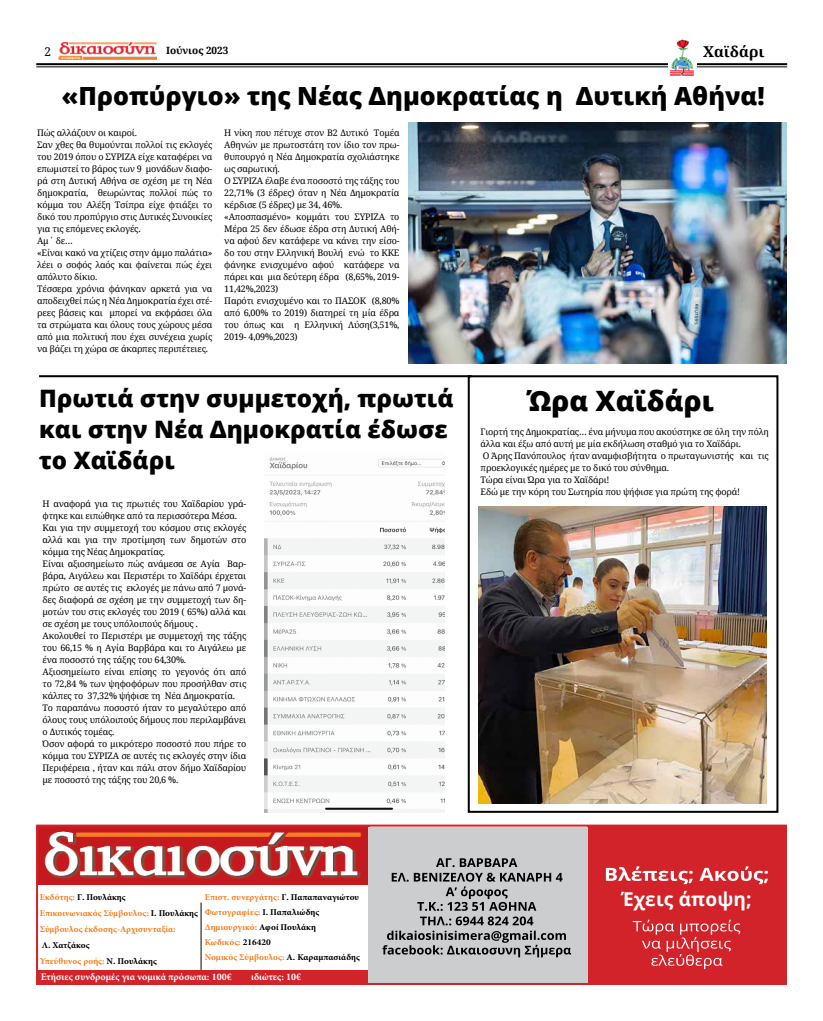
<style>
.page{position:relative;width:823px;height:1021px;background:#fff}
.page>*{position:absolute;margin:0;border:0;box-sizing:border-box;transform-origin:0 0}
.t1{font:800 28px "Open Sans";color:#000}
.t2{font:800 25px "Open Sans";color:#000}
.t3{font:800 24px/31px "Open Sans";color:#000}
.t4{font:700 19px "Open Sans";letter-spacing:.01em;color:#fff}
.t5{font:700 15px "Noto Serif";color:#000}
.t6{font:12px "Noto Serif";color:#000}
.t7{font:700 10px "Minion Pro";color:#fff}
.t8{font:700 10px "Noto Serif";color:#000}
.t9{font:9px/12px "Noto Serif";letter-spacing:-.02em;color:#000}
.t10{font:700 condensed 9px/15px "Minion Pro";color:#000;scale:1.11 1}
.t11{font:700 condensed 9px/16px "Minion Pro";color:#f58021;scale:1.11 1}
.s1{color:#000}
.s2{color:#f58020}
.s3{color:#f58021}
</style>
<div class="page">
<hr style="left:36px;top:63px;width:750px;height:2px;background:#000">
<hr style="left:36px;top:66px;width:750px;height:1px;background:#000">
<img style="left:58px;top:43px;width:98px;height:16px">
<img style="left:668px;top:39px;width:28px;height:37px">
<hr style="left:200px;top:902px;width:1px;height:67px;background:#000">
<div style="left:37px;top:969px;width:332px;height:15px;background:#d2232a"></div>
<div style="left:587px;top:826px;width:199px;height:158px;background:#d2232a"></div>
<svg style="left:632px;top:919px;width:107px;height:50px"></svg>
<svg style="left:605px;top:866px;width:162px;height:18px"></svg>
<img style="left:39px;top:827px;width:330px;height:57px">
<div style="left:369px;top:826px;width:218px;height:158px;background:#cbcdce"></div>
<svg style="left:382px;top:916px;width:188px;height:41px"></svg>
<svg style="left:391px;top:858px;width:171px;height:52px"></svg>
<div style="left:36px;top:824px;width:750px;height:160px;border:2px solid #d2232a"></div>
<img style="left:408px;top:123px;width:378px;height:240px">
<img style="left:264px;top:457px;width:180px;height:355px">
<img style="left:478px;top:506px;width:288px;height:297px">
<div style="left:467px;top:375px;width:311px;height:437px;border:2px solid #000"></div>
<hr style="left:39px;top:375px;width:432px;height:2px;background:#000">
<h3 class="t6" style="left:45px;top:43px;width:8px">2</h3>
<p class="t8" style="left:166px;top:44px;width:64px">Ιούνιος 2023</p>
<h3 class="t5" style="left:702px;top:41px;width:63px">Χαϊδάρι</h3>
<h2 class="t2" style="left:61px;top:77px;width:704px">«Προπύργιο» της Νέας Δημοκρατίας η Δυτική Αθήνα!</h2>
<p class="t9" style="left:37px;top:126px;width:176px">Πώς αλλάζουν οι καιροί.<br>Σαν χθες θα θυμούνται πολλοί τις εκλογές του 2019 όπου ο ΣΥΡΙΖΑ είχε καταφέρει να επωμιστεί το βάρος των 9 μονάδων διαφο&shy;ρά στη Δυτική Αθήνα σε σχέση με τη Νέα δημοκρατία, θεωρώντας πολλοί πώς το κόμμα του Αλέξη Τσίπρα είχε φτιάξει το δικό του προπύργιο στις Δυτικές Συνοικίες για τις επόμενες εκλογές.<br>Αμ΄ δε…<br>«Είναι κακό να χτίζεις στην άμμο παλάτια» λέει ο σοφός λαός και φαίνεται πώς έχει απόλυτο δίκιο.<br>Τέσσερα χρόνια φάνηκαν αρκετά για να αποδειχθεί πώς η Νέα Δημοκρατία έχει στέ&shy;ρεες βάσεις και μπορεί να εκφράσει όλα τα στρώματα και όλους τους χώρους μέσα από μια πολιτική που έχει συνέχεια χωρίς να βάζει τη χώρα σε άκαρπες περιπέτειες.</p>
<p class="t9" style="left:224px;top:126px;width:176px">Η νίκη που πέτυχε στον Β2 Δυτικό Τομέα Αθηνών με πρωτοστάτη τον ίδιο τον πρω&shy;θυπουργό η Νέα Δημοκρατία σχολιάστηκε ως σαρωτική.<br>Ο ΣΥΡΙΖΑ έλαβε ένα ποσοστό της τάξης του 22,71% (3 έδρες) όταν η Νέα Δημοκρατία κέρδισε (5 έδρες) με 34, 46%. «Αποσπασμένο» κομμάτι του ΣΥΡΙΖΑ το Μέρα 25 δεν έδωσε έδρα στη Δυτική Αθή&shy;να αφού δεν κατάφερε να κάνει την είσο&shy;δο του στην Ελληνική Βουλή ενώ το ΚΚΕ φάνηκε ενισχυμένο αφού κατάφερε να πάρει και μια δεύτερη έδρα (8,65%, 2019- 11,42%,2023)<br>Παρότι ενισχυμένο και το ΠΑΣΟΚ (8,80% από 6,00% το 2019) διατηρεί τη μία έδρα του όπως και η Ελληνική Λύση(3,51%, 2019- 4,09%,2023)</p>
<h3 class="t3" style="left:39px;top:381px;width:415px">Πρωτιά στην συμμετοχή, πρωτιά και στην Νέα Δημοκρατία έδωσε το Χαϊδάρι</h3>
<h1 class="t1" style="left:527px;top:379px;width:188px">Ώρα Χαϊδάρι</h1>
<p class="t9" style="left:480px;top:425px;width:289px">Γιορτή της Δημοκρατίας… ένα μήνυμα που ακούστηκε σε όλη την πόλη άλλα και έξω από αυτή με μία εκδήλωση σταθμό για το Χαϊδάρι.<br>Ο Άρης Πανόπουλος ήταν αναμφισβήτητα ο πρωταγωνιστής και τις προεκλογικές ημέρες με το δικό του σύνθημα.<br>Τώρα είναι Ώρα για το Χαϊδάρι!<br>Εδώ με την κόρη του Σωτηρία που ψήφισε για πρώτη της φορά!</p>
<p class="t9" style="left:43px;top:497px;width:205px">Η αναφορά για τις πρωτιές του Χαϊδαρίου γρά&shy;φτηκε και ειπώθηκε από τα περισσότερα Μέσα.<br>Και για την συμμετοχή του κόσμου στις εκλογές αλλά και για την προτίμηση των δημοτών στο κόμμα της Νέας Δημοκρατίας.<br>Είναι αξιοσημείωτο πώς ανάμεσα σε Αγία Βαρ&shy;βάρα, Αιγάλεω και Περιστέρι το Χαϊδάρι έρχεται πρώτο σε αυτές τις εκλογές με πάνω από 7 μονά&shy;δες διαφορά σε σχέση με την συμμετοχή των δη&shy;μοτών του στις εκλογές του 2019 ( 65%) αλλά και σε σχέση με τους υπόλοιπούς δήμους .<br>Ακολουθεί το Περιστέρι με συμμετοχή της τάξης του 66,15 % η Αγία Βαρβάρα και το Αιγάλεω με ένα ποσοστό της τάξης του 64,30%.<br>Αξιοσημείωτο είναι επίσης το γεγονός ότι από το 72,84 % των ψηφοφόρων που προσήλθαν στις κάλπες το 37,32% ψήφισε τη Νέα Δημοκρατία.<br>Το παραπάνω ποσοστό ήταν το μεγαλύτερο από όλους τους υπόλοιπούς δήμους που περιλαμβάνει ο Δυτικός τομέας.<br>Όσον αφορά το μικρότερο ποσοστό που πήρε το κόμμα του ΣΥΡΙΖΑ σε αυτές τις εκλογές στην ίδια Περιφέρεια , ήταν και πάλι στον δήμο Χαϊδαρίου με ποσοστό της τάξης του 20,6 %.</p>
<p class="t11" style="left:40px;top:889px;width:144px">Εκδότης: <span class="s1">Γ. Πουλάκης<br></span>Επικοινωνιακός Σύμβουλος: <span class="s1">Ι. Πουλάκης<br></span>Σύμβουλος έκδοσης-Αρχισυνταξία:</p>
<p class="t10" style="left:40px;top:937px;width:107px;line-height:16px">Λ. Χατζάκος<br><span class="s2">Υπεύθυνος ροής:</span> Ν. Πουλάκης</p>
<p class="t10" style="left:204px;top:889px;width:141px"><span class="s3">Επιστ. συνεργάτης:</span> Γ. Παπαπαναγιώτου<br><span class="s3">Φωτογραφίες:</span> Ι. Παπαλιώδης<br><span class="s2">Δημιουργικό:</span> Αφοί Πουλάκη<br><span class="s2">Κωδικός:</span> 216420<br><span class="s2">Νομικός Σύμβουλος:</span> Α. Καραμπασιάδης</p>
<p class="t7" style="left:41px;top:970px;width:192px">Ετήσιες συνδρομές για νομικά πρόσωπα: 100€</p>
<p class="t7" style="left:251px;top:970px;width:51px">ιδιώτες: 10€</p>
<h3 class="t4" style="left:621px;top:885px;width:131px">Έχεις άποψη;</h3>
</div>
